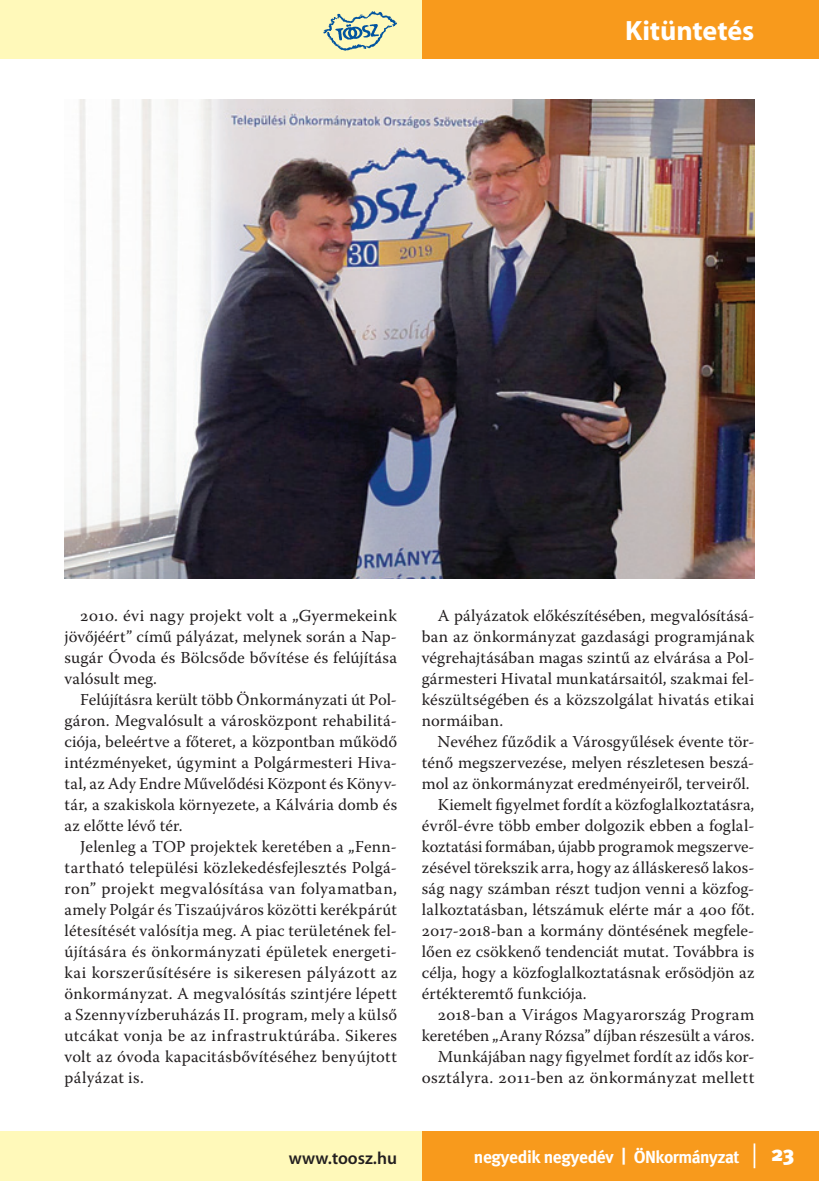
<style>
.page{position:relative;width:819px;height:1181px;background:#fff}
.page>*{position:absolute;margin:0;border:0;box-sizing:border-box;transform-origin:0 0}
.t1{font:700 28px "Myriad Pro";letter-spacing:-.005em;color:#fff}
.t2{font:900 21.53px "Meta";color:#fff}
.t3{font:700 17.5px "Meta";letter-spacing:-.02em;color:#fff}
.t4{font:600 17.5px "Myriad Pro";color:#231f20}
.t5{font:16.62px/21px "Warnock Pro";letter-spacing:.005em;color:#231f20;text-align:justify}
</style>
<div class="page">
<div style="left:0;top:0;width:819px;height:58px;background:#fff9ba"></div>
<div style="left:0;top:1131px;width:440px;height:50px;background:#fff9ba"></div>
<div style="left:422px;top:1131px;width:397px;height:50px;background:#f89a1c"></div>
<div style="left:422px;top:0;width:397px;height:58px;background:#f89a1c"></div>
<hr style="left:753px;top:1143px;width:2px;height:25px;background:#fff">
<svg style="left:323px;top:11px;width:74px;height:40px"></svg>
<img style="left:64px;top:99px;width:690px;height:479px">
<h1 class="t1" style="left:625px;top:12px;width:131px">Kitüntetés</h1>
<p class="t5" style="left:64px;top:604px;width:334px;text-indent:16px">2010. évi nagy projekt volt a „Gyermekeink jövőjéért” című pályázat, melynek során a Nap&shy;sugár Óvoda és Bölcsőde bővítése és felújítása valósult meg.</p>
<p class="t5" style="left:64px;top:688px;width:334px;text-indent:16px">Felújításra került több Önkormányzati út Pol&shy;gáron. Megvalósult a városközpont rehabilitá&shy;ciója, beleértve a főteret, a központban működő intézményeket, úgymint a Polgármesteri Hiva&shy;tal, az Ady Endre Művelődési Központ és Könyv&shy;tár, a szakiskola környezete, a Kálvária domb és az előtte lévő tér.</p>
<p class="t5" style="left:64px;top:835px;width:334px;text-indent:16px">Jelenleg a TOP projektek keretében a „Fenn&shy;tartható települési közlekedésfejlesztés Polgá&shy;ron” projekt megvalósítása van folyamatban, amely Polgár és Tiszaújváros közötti kerékpárút létesítését valósítja meg. A piac területének fel&shy;újítására és önkormányzati épületek energeti&shy;kai korszerűsítésére is sikeresen pályázott az önkormányzat. A megvalósítás szintjére lépett a Szennyvízberuházás II. program, mely a külső utcákat vonja be az infrastruktúrába. Sikeres volt az óvoda kapacitásbővítéséhez benyújtott pályázat is.</p>
<p class="t5" style="left:422px;top:604px;width:334px;text-indent:16px">A pályázatok előkészítésében, megvalósításá&shy;ban az önkormányzat gazdasági programjának végrehajtásában magas szintű az elvárása a Pol&shy;gármesteri Hivatal munkatársaitól, szakmai fel&shy;készültségében és a közszolgálat hivatás etikai normáiban.</p>
<p class="t5" style="left:437px;top:730px;width:318px">Nevéhez fűződik a Városgyűlések évente tör-</p>
<p class="t5" style="left:422px;top:751px;width:334px">ténő megszervezése, melyen részletesen beszá-</p>
<p class="t5" style="left:422px;top:772px;width:329px">mol az önkormányzat eredményeiről, terveiről.</p>
<p class="t5" style="left:437px;top:793px;width:318px">Kiemelt figyelmet fordít a közfoglalkoztatásra,</p>
<p class="t5" style="left:422px;top:814px;width:334px">évről-évre több ember dolgozik ebben a foglal-</p>
<p class="t5" style="left:422px;top:835px;width:334px">koztatási formában, újabb programok megszerve-</p>
<p class="t5" style="left:422px;top:856px;width:334px">zésével törekszik arra, hogy az álláskereső lakos-</p>
<p class="t5" style="left:422px;top:877px;width:334px">ság nagy számban részt tudjon venni a közfog-</p>
<p class="t5" style="left:422px;top:898px;width:334px">lalkoztatásban, létszámuk elérte már a 400 főt.</p>
<p class="t5" style="left:422px;top:919px;width:334px">2017-2018-ban a kormány döntésének megfele-</p>
<p class="t5" style="left:422px;top:940px;width:334px">lően ez csökkenő tendenciát mutat. Továbbra is</p>
<p class="t5" style="left:422px;top:961px;width:334px">célja, hogy a közfoglalkoztatásnak erősödjön az</p>
<p class="t5" style="left:422px;top:982px;width:166px">értékteremtő funkciója.</p>
<p class="t5" style="left:437px;top:1003px;width:318px">2018-ban a Virágos Magyarország Program</p>
<p class="t5" style="left:422px;top:1024px;width:334px">keretében „Arany Rózsa” díjban részesült a város.</p>
<p class="t5" style="left:437px;top:1045px;width:318px">Munkájában nagy figyelmet fordít az idős kor-</p>
<p class="t5" style="left:422px;top:1066px;width:334px">osztályra. 2011-ben az önkormányzat mellett</p>
<p class="t4" style="left:289px;top:1146px;width:110px">www.toosz.hu</p>
<p class="t3" style="left:474px;top:1142px;width:267px">negyedik negyedév | ÖNkormányzat</p>
<p class="t2" style="left:771px;top:1134px;width:25px">23</p>
</div>
